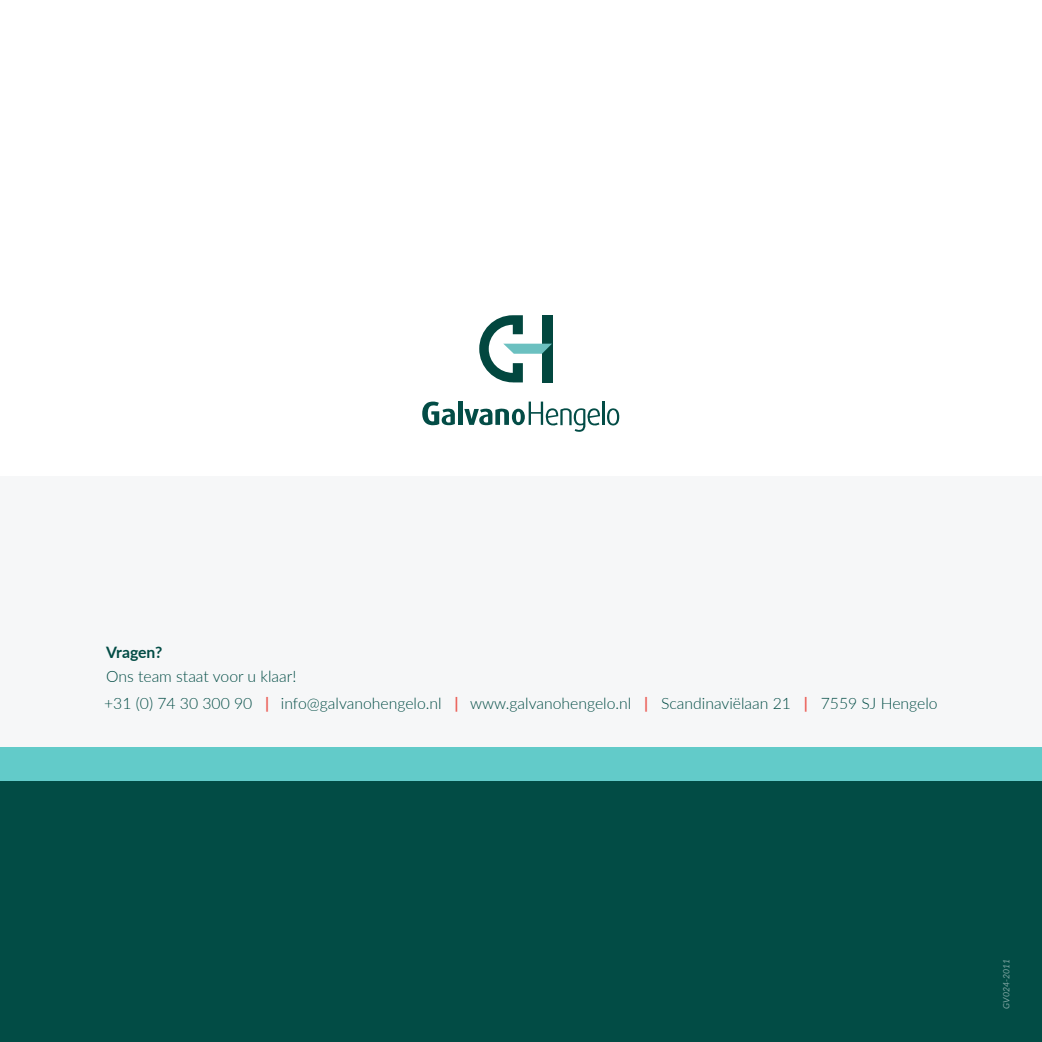
<style>
.page{position:relative;width:1042px;height:1042px;background:#fff}
.page>*{position:absolute;margin:0;border:0;box-sizing:border-box;transform-origin:0 0}
.t1{font:300 15.75px "Lato";color:#024c45}
.t2{font:700 15.75px "Lato";letter-spacing:-.005em;color:#024c45}
.t3{font:italic 8.75px "Lato";color:#80a5a2}
.s1{font-weight:700;color:#eb5e57}
</style>
<div class="page">
<div style="left:0;top:476px;width:1042px;height:271px;background:#f6f7f8"></div>
<div style="left:0;top:780px;width:1042px;height:262px;background:#024c45"></div>
<div style="left:0;top:747px;width:1042px;height:33px;background:#62cbc9"></div>
<svg style="left:479px;top:315px;width:73px;height:67px"></svg>
<div style="left:458px;top:401px;width:5px;height:24px;background:#034c46"></div>
<svg style="left:422px;top:401px;width:33px;height:25px"></svg>
<hr style="left:602px;top:401px;width:2px;height:24px;background:#034c46">
<svg style="left:464px;top:401px;width:136px;height:31px"></svg>
<svg style="left:607px;top:408px;width:12px;height:17px"></svg>
<p class="t2" style="left:106px;top:640px;width:58px">Vragen?</p>
<p class="t1" style="left:106px;top:665px;width:192px">Ons team staat voor u klaar!</p>
<p class="t1" style="left:104px;top:693px;width:835px">+31 (0) 74 30 300 90 <span class="s1">|</span> info@galvanohengelo.nl <span class="s1">|</span> www.galvanohengelo.nl <span class="s1">|</span> Scandinaviëlaan 21 <span class="s1">|</span> 7559 SJ Hengelo</p>
<p class="t3" style="left:1000px;top:1008px;width:51px;rotate:-90deg">GV024-2011</p>
</div>
